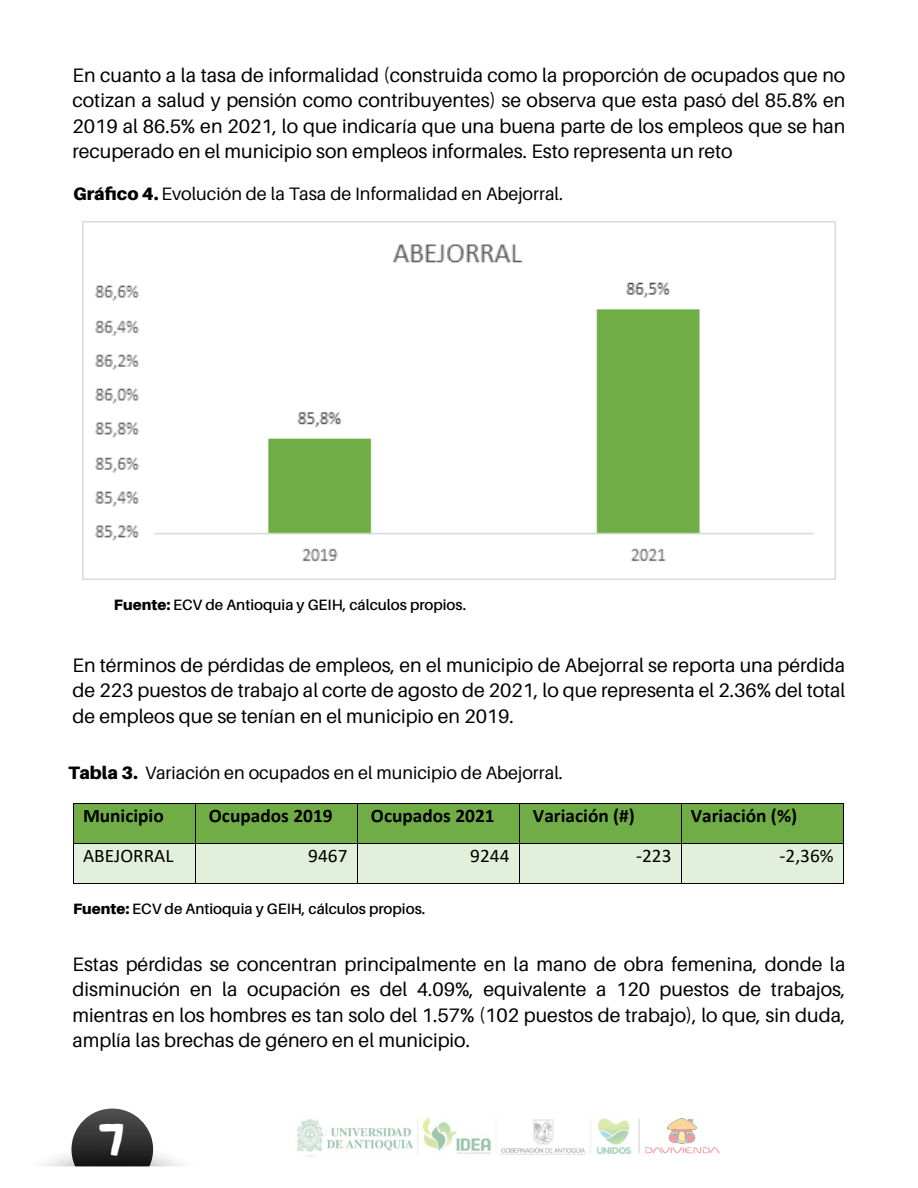
<style>
.page{position:relative;width:918px;height:1188px;background:#fff}
.page>*{position:absolute;margin:0;border:0;box-sizing:border-box;transform-origin:0 0}
.t1{font:44.85px "DK Plakkaat";color:#fff}
.t2{font:19.5px/25.5px "Aileron";color:#000;text-align:justify}
.t3{font:700 19.2px "Calibri";color:#000}
.t4{font:19.2px "Calibri";color:#000}
.t5{font:18px "Aileron";color:#000}
.t6{font:600 15px "Aileron";color:#000}
.s1{font-weight:900}
</style>
<div class="page">
<img style="left:297px;top:1117px;width:343px;height:40px">
<svg style="left:645px;top:1118px;width:74px;height:36px"></svg>
<hr style="left:639px;top:1118px;width:1px;height:35px;background:#868686">
<svg style="left:43px;top:1109px;width:139px;height:57px"></svg>
<img style="left:82px;top:222px;width:754px;height:357px">
<div style="left:74px;top:804px;width:121px;height:39px;background:#70ad47"></div>
<div style="left:195px;top:804px;width:162px;height:39px;background:#70ad47"></div>
<div style="left:357px;top:804px;width:162px;height:39px;background:#70ad47"></div>
<div style="left:520px;top:804px;width:161px;height:39px;background:#70ad47"></div>
<div style="left:682px;top:804px;width:161px;height:39px;background:#70ad47"></div>
<hr style="left:74px;top:803px;width:121px;height:1px;background:#000">
<hr style="left:195px;top:803px;width:162px;height:1px;background:#000">
<hr style="left:358px;top:803px;width:161px;height:1px;background:#000">
<hr style="left:520px;top:803px;width:161px;height:1px;background:#000">
<hr style="left:682px;top:803px;width:161px;height:1px;background:#000">
<hr style="left:73px;top:804px;width:1px;height:39px;background:#000">
<hr style="left:195px;top:804px;width:1px;height:39px;background:#000">
<hr style="left:357px;top:804px;width:1px;height:39px;background:#000">
<hr style="left:519px;top:804px;width:1px;height:39px;background:#000">
<hr style="left:681px;top:804px;width:1px;height:39px;background:#000">
<hr style="left:843px;top:804px;width:1px;height:39px;background:#000">
<div style="left:74px;top:844px;width:121px;height:39px;background:#e2efda"></div>
<div style="left:195px;top:844px;width:162px;height:39px;background:#e2efda"></div>
<div style="left:357px;top:844px;width:162px;height:39px;background:#e2efda"></div>
<div style="left:520px;top:844px;width:161px;height:39px;background:#e2efda"></div>
<div style="left:682px;top:844px;width:161px;height:39px;background:#e2efda"></div>
<hr style="left:74px;top:843px;width:121px;height:1px;background:#000">
<hr style="left:195px;top:843px;width:162px;height:1px;background:#000">
<hr style="left:358px;top:843px;width:161px;height:1px;background:#000">
<hr style="left:520px;top:843px;width:161px;height:1px;background:#000">
<hr style="left:682px;top:843px;width:161px;height:1px;background:#000">
<hr style="left:73px;top:844px;width:1px;height:39px;background:#000">
<hr style="left:74px;top:883px;width:121px;height:1px;background:#000">
<hr style="left:195px;top:844px;width:1px;height:39px;background:#000">
<hr style="left:195px;top:883px;width:162px;height:1px;background:#000">
<hr style="left:357px;top:844px;width:1px;height:39px;background:#000">
<hr style="left:358px;top:883px;width:161px;height:1px;background:#000">
<hr style="left:519px;top:844px;width:1px;height:39px;background:#000">
<hr style="left:520px;top:883px;width:161px;height:1px;background:#000">
<hr style="left:681px;top:844px;width:1px;height:39px;background:#000">
<hr style="left:682px;top:883px;width:161px;height:1px;background:#000">
<hr style="left:843px;top:844px;width:1px;height:39px;background:#000">
<p class="t2" style="left:73px;top:62px;width:774px">En cuanto a la tasa de informalidad (construida como la proporción de ocupados que no cotizan a salud y pensión como contribuyentes) se observa que esta pasó del 85.8% en 2019 al 86.5% en 2021, lo que indicaría que una buena parte de los empleos que se han recuperado en el municipio son empleos informales. Esto representa un reto</p>
<p class="t5" style="left:73px;top:183px;width:491px"><span class="s1">Gráfico 4.</span> Evolución de la Tasa de Informalidad en Abejorral.</p>
<p class="t6" style="left:114px;top:596px;width:354px"><span class="s1">Fuente:</span> ECV de Antioquia y GEIH, cálculos propios.</p>
<p class="t2" style="left:73px;top:652px;width:774px">En términos de pérdidas de empleos, en el municipio de Abejorral se reporta una pérdida de 223 puestos de trabajo al corte de agosto de 2021, lo que representa el 2.36% del total de empleos que se tenían en el municipio en 2019.</p>
<p class="t5" style="left:69px;top:763px;width:496px"><span class="s1">Tabla 3.</span> Variación en ocupados en el municipio de Abejorral.</p>
<p class="t3" style="left:83px;top:802px;width:82px">Municipio</p>
<p class="t3" style="left:209px;top:802px;width:125px">Ocupados 2019</p>
<p class="t3" style="left:371px;top:802px;width:125px">Ocupados 2021</p>
<p class="t3" style="left:533px;top:802px;width:104px">Variación (#)</p>
<p class="t3" style="left:691px;top:802px;width:108px">Variación (%)</p>
<p class="t4" style="left:83px;top:842px;width:92px">ABEJORRAL</p>
<p class="t4" style="left:308px;top:842px;width:41px">9467</p>
<p class="t4" style="left:470px;top:842px;width:41px">9244</p>
<p class="t4" style="left:636px;top:842px;width:37px">-223</p>
<p class="t4" style="left:780px;top:842px;width:56px">-2,36%</p>
<p class="t6" style="left:73px;top:900px;width:354px"><span class="s1">Fuente:</span> ECV de Antioquia y GEIH, cálculos propios.</p>
<p class="t2" style="left:73px;top:951px;width:774px">Estas pérdidas se concentran principalmente en la mano de obra femenina, donde la disminución en la ocupación es del 4.09%, equivalente a 120 puestos de trabajos, mientras en los hombres es tan solo del 1.57% (102 puestos de trabajo), lo que, sin duda, amplía las brechas de género en el municipio.</p>
<h1 class="t1" style="left:98px;top:1113px;width:27px">7</h1>
</div>
